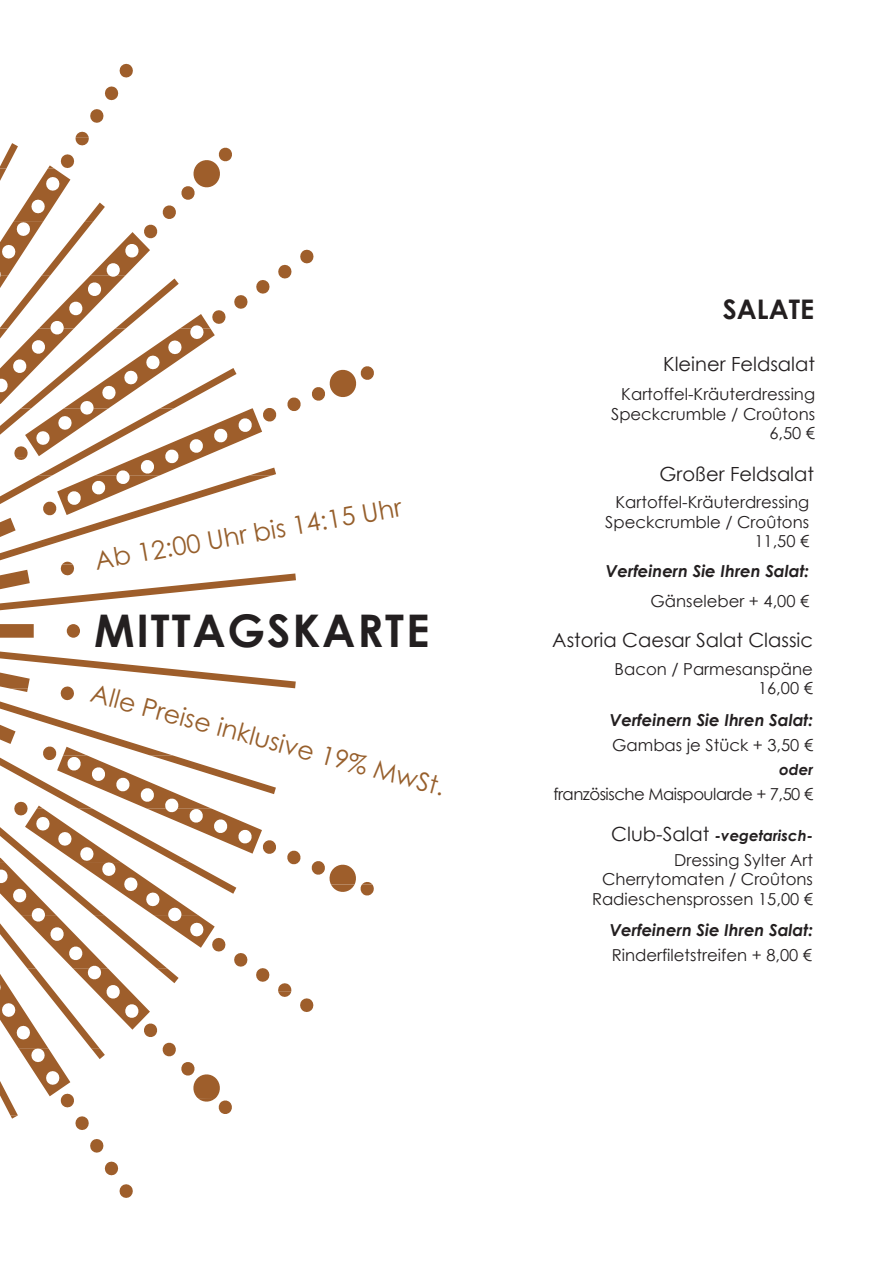
<style>
.page{position:relative;width:893px;height:1263px;background:#fff}
.page>*{position:absolute;margin:0;border:0;box-sizing:border-box;transform-origin:0 0}
.t1{font:700 45px "Century Gothic";letter-spacing:.04em;color:#231f20}
.t2{font:700 27px "Century Gothic";color:#231f20}
.t3{font:25.5px "Century Gothic Pro";color:#975f2c}
.t4{font:25.5px "Century Gothic Pro";color:#965f2c}
.t5{font:19.5px "Century Gothic";color:#231f20}
.t6{font:16.5px/19.5px "Century Gothic";color:#231f20;text-align:right}
.t7{font:italic 700 16.5px "Century Gothic";color:#231f20}
.t8{font:16.5px "Century Gothic";letter-spacing:-.03em;color:#231f20}
.t9{font:italic 700 15px "Century Gothic";color:#231f20}
.s1{font-weight:400;font-style:normal;font-size:19.5px}
</style>
<div class="page">
<svg style="left:0;top:63px;width:374px;height:1135px"></svg>
<h3 class="t4" style="left:92px;top:545px;width:312px;rotate:-10deg">Ab 12:00 Uhr bis 14:15 Uhr</h3>
<h1 class="t1" style="left:94px;top:596px;width:337px">MITTAGSKARTE</h1>
<h3 class="t3" style="left:96px;top:677px;width:367px;rotate:15deg">Alle Preise inklusive 19% MwSt.</h3>
<h2 class="t2" style="left:723px;top:289px;width:93px">SALATE</h2>
<p class="t5" style="left:663px;top:350px;width:153px">Kleiner Feldsalat</p>
<p class="t6" style="left:611px;top:384px;width:206px">Kartoffel-Kräuterdressing<br>Speckcrumble / Croûtons<br>6,50 €</p>
<p class="t5" style="left:660px;top:460px;width:156px">Großer Feldsalat</p>
<p class="t6" style="left:605px;top:492px;width:206px">Kartoffel-Kräuterdressing<br>Speckcrumble / Croûtons<br>11,50 €</p>
<p class="t7" style="left:606px;top:558px;width:205px">Verfeinern Sie Ihren Salat:</p>
<p class="t6" style="left:651px;top:591px;width:160px">Gänseleber + 4,00 €</p>
<p class="t5" style="left:552px;top:627px;width:262px">Astoria Caesar Salat Classic</p>
<p class="t6" style="left:615px;top:659px;width:200px">Bacon / Parmesanspäne<br>16,00 €</p>
<p class="t7" style="left:610px;top:708px;width:205px">Verfeinern Sie Ihren Salat:</p>
<p class="t6" style="left:612px;top:735px;width:202px">Gambas je Stück + 3,50 €</p>
<p class="t9" style="left:779px;top:758px;width:35px">oder</p>
<p class="t8" style="left:553px;top:782px;width:261px">französische Maispoularde + 7,50 €</p>
<p class="t9" style="left:611px;top:824px;width:203px"><span class="s1">Club-Salat</span> -vegetarisch-</p>
<p class="t6" style="left:592px;top:850px;width:223px">Dressing Sylter Art<br>Cherrytomaten / Croûtons<br>Radieschensprossen 15,00 €</p>
<p class="t7" style="left:610px;top:918px;width:205px">Verfeinern Sie Ihren Salat:</p>
<p class="t6" style="left:612px;top:945px;width:202px">Rinderfiletstreifen + 8,00 €</p>
</div>
